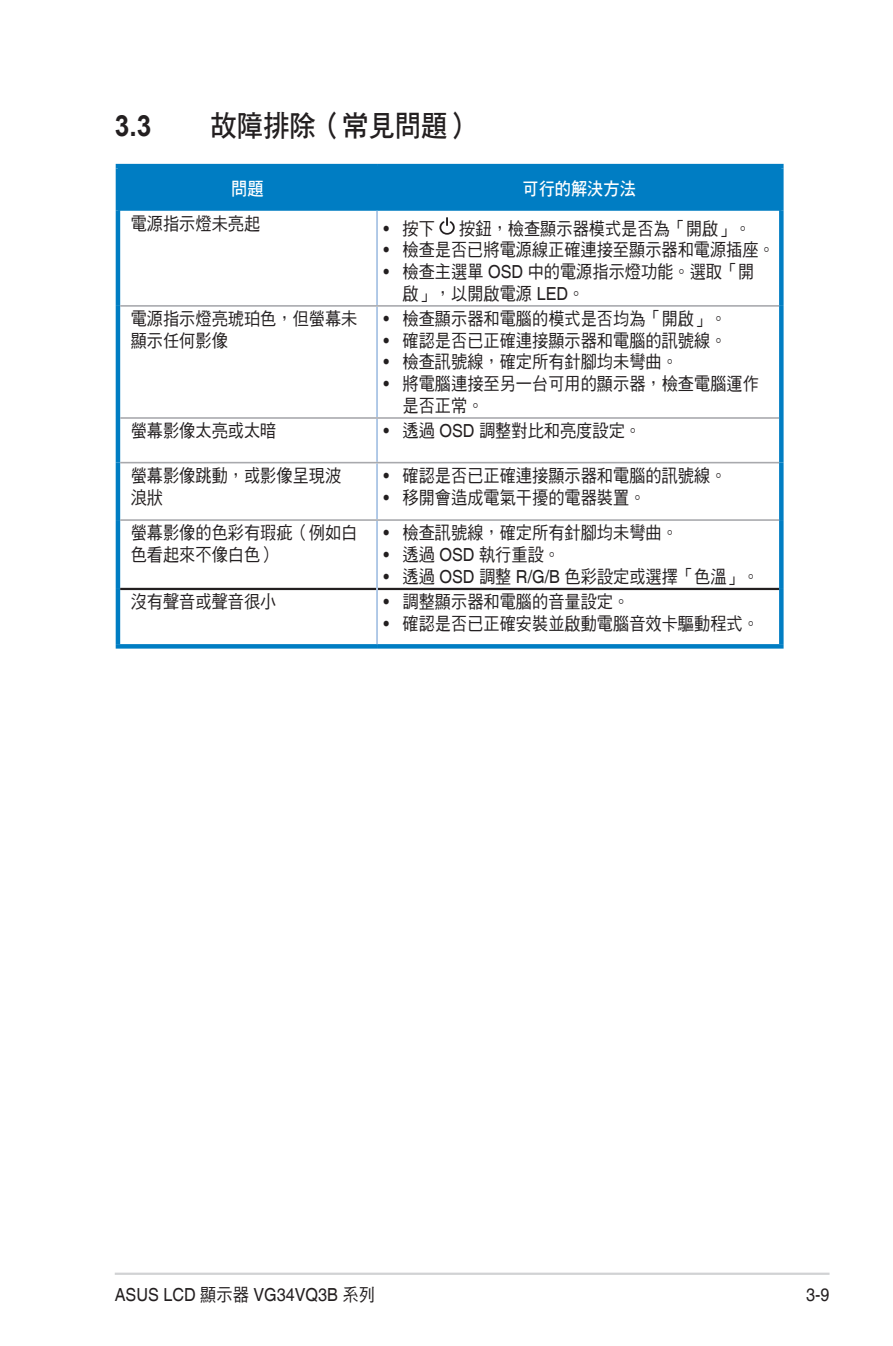
<style>
.page{position:relative;width:893px;height:1346px;background:#fff}
.page>*{position:absolute;margin:0;border:0;box-sizing:border-box;transform-origin:0 0}
.Heading_1{font:29.25px "DF Hei Std W7";color:#231f20;scale:.9 1}
.Heading_1-2{font:700 29.25px "Arial";color:#231f20;scale:.9 1}
.Table_Text_-new{font:18px/21.6px "DF Hei Std W5";color:#231f20;scale:.9 1}
.t1{font:18px "Helvetica";color:#231f20;scale:.9 1}
.Table_Text_-new-2{font:18px "DF Hei Std W7";color:#fff;scale:.9 1}
.s1{font-family:"Helvetica"}
.s2{font-family:"DF Hei Std W5"}
</style>
<div class="page">
<hr style="left:115px;top:1272px;width:714px;height:3px;background:#d1d2d4">
<div style="left:120px;top:168px;width:659px;height:43px;background:#007dc3"></div>
<hr style="left:116px;top:211px;width:4px;height:95px;background:#007dc3">
<div style="left:779px;top:211px;width:5px;height:95px;background:#007dc3"></div>
<hr style="left:116px;top:306px;width:4px;height:112px;background:#007dc3">
<div style="left:779px;top:306px;width:5px;height:112px;background:#007dc3"></div>
<hr style="left:116px;top:418px;width:4px;height:45px;background:#007dc3">
<div style="left:779px;top:418px;width:5px;height:45px;background:#007dc3"></div>
<hr style="left:116px;top:463px;width:4px;height:57px;background:#007dc3">
<div style="left:779px;top:463px;width:5px;height:57px;background:#007dc3"></div>
<hr style="left:116px;top:520px;width:4px;height:69px;background:#007dc3">
<div style="left:779px;top:520px;width:5px;height:69px;background:#007dc3"></div>
<hr style="left:116px;top:589px;width:4px;height:55px;background:#007dc3">
<div style="left:779px;top:589px;width:5px;height:55px;background:#007dc3"></div>
<svg style="left:116px;top:644px;width:261px;height:4px"></svg>
<svg style="left:377px;top:644px;width:407px;height:4px;background:#0780c4"></svg>
<hr style="left:120px;top:588px;width:256px;height:2px;background:#231f20">
<hr style="left:378px;top:588px;width:401px;height:2px;background:#231f20">
<hr style="left:116px;top:164px;width:261px;height:4px;background:#007dc3">
<hr style="left:116px;top:168px;width:4px;height:43px;background:#007dc3">
<hr style="left:377px;top:164px;width:407px;height:4px;background:#007dc3">
<div style="left:779px;top:168px;width:5px;height:43px;background:#007dc3"></div>
<hr style="left:376px;top:211px;width:2px;height:94px;background:#9fbde2">
<hr style="left:120px;top:305px;width:257px;height:2px;background:#a8a9ad">
<hr style="left:376px;top:307px;width:2px;height:110px;background:#9fbde2">
<hr style="left:377px;top:305px;width:402px;height:2px;background:#a8a9ad">
<hr style="left:120px;top:417px;width:257px;height:2px;background:#a8a9ad">
<hr style="left:376px;top:419px;width:2px;height:43px;background:#9fbde2">
<hr style="left:377px;top:417px;width:402px;height:2px;background:#a8a9ad">
<hr style="left:120px;top:462px;width:257px;height:1px;background:#a8a9ad">
<hr style="left:376px;top:463px;width:2px;height:56px;background:#9fbde2">
<hr style="left:377px;top:462px;width:402px;height:1px;background:#a8a9ad">
<hr style="left:120px;top:519px;width:257px;height:2px;background:#a8a9ad">
<hr style="left:376px;top:521px;width:2px;height:68px;background:#9fbde2">
<hr style="left:377px;top:519px;width:402px;height:2px;background:#a8a9ad">
<hr style="left:376px;top:589px;width:2px;height:55px;background:#9fbde2">
<svg style="left:439px;top:217px;width:16px;height:18px"></svg>
<p class="Heading_1-2" style="left:115px;top:106px;width:42px">3.3</p>
<p class="Heading_1" style="left:210px;top:109px;width:294px">故障排除（常見問題）</p>
<p class="Table_Text_-new-2" style="left:231px;top:179px;width:38px">問題</p>
<p class="Table_Text_-new-2" style="left:522px;top:179px;width:128px">可行的解決方法</p>
<p class="Table_Text_-new" style="left:131px;top:212px;width:145px">電源指示燈未亮起</p>
<p class="Table_Text_-new" style="left:383px;top:217px;width:59px"><span class="s1">•</span> 按下</p>
<p class="Table_Text_-new" style="left:459px;top:217px;width:326px">按鈕，檢查顯示器模式是否為「開啟」。</p>
<p class="Table_Text_-new" style="left:383px;top:239px;width:436px"><span class="s1">•</span> 檢查是否已將電源線正確連接至顯示器和電源插座。</p>
<p class="Table_Text_-new" style="left:403px;top:260px;width:393px;text-indent:-19px"><span class="s1">•</span> 檢查主選單 <span class="s1">OSD</span> 中的電源指示燈功能。選取「開啟」，以開啟電源 <span class="s1">LED</span>。</p>
<p class="Table_Text_-new" style="left:131px;top:308px;width:253px">電源指示燈亮琥珀色，但螢幕未顯示任何影像</p>
<p class="Table_Text_-new" style="left:383px;top:308px;width:383px"><span class="s1">•</span> 檢查顯示器和電腦的模式是否均為「開啟」。</p>
<p class="Table_Text_-new" style="left:383px;top:329px;width:383px"><span class="s1">•</span> 確認是否已正確連接顯示器和電腦的訊號線。</p>
<p class="Table_Text_-new" style="left:383px;top:351px;width:329px"><span class="s1">•</span> 檢查訊號線，確定所有針腳均未彎曲。</p>
<p class="Table_Text_-new" style="left:403px;top:372px;width:397px;text-indent:-19px"><span class="s1">•</span> 將電腦連接至另一台可用的顯示器，檢查電腦運作是否正常。</p>
<p class="Table_Text_-new" style="left:131px;top:420px;width:163px">螢幕影像太亮或太暗</p>
<p class="Table_Text_-new" style="left:383px;top:420px;width:288px"><span class="s1">•</span> 透過 <span class="s1">OSD</span> 調整對比和亮度設定。</p>
<p class="Table_Text_-new" style="left:131px;top:464px;width:236px">螢幕影像跳動，或影像呈現波浪狀</p>
<p class="Table_Text_-new" style="left:383px;top:464px;width:383px"><span class="s1">•</span> 確認是否已正確連接顯示器和電腦的訊號線。</p>
<p class="Table_Text_-new" style="left:383px;top:486px;width:293px"><span class="s1">•</span> 移開會造成電氣干擾的電器裝置。</p>
<p class="Table_Text_-new" style="left:131px;top:522px;width:253px">螢幕影像的色彩有瑕疵（例如白色看起來不像白色）</p>
<p class="Table_Text_-new" style="left:383px;top:522px;width:329px"><span class="s1">•</span> 檢查訊號線，確定所有針腳均未彎曲。</p>
<p class="Table_Text_-new" style="left:383px;top:543px;width:198px"><span class="s1">•</span> 透過 <span class="s1">OSD</span> 執行重設。</p>
<p class="Table_Text_-new" style="left:383px;top:565px;width:419px"><span class="s1">•</span> 透過 <span class="s1">OSD</span> 調整 <span class="s1">R/G/B</span> 色彩設定或選擇「色溫」。</p>
<p class="Table_Text_-new" style="left:131px;top:591px;width:163px">沒有聲音或聲音很小</p>
<p class="Table_Text_-new" style="left:383px;top:591px;width:275px"><span class="s1">•</span> 調整顯示器和電腦的音量設定。</p>
<p class="Table_Text_-new" style="left:383px;top:612px;width:419px"><span class="s1">•</span> 確認是否已正確安裝並啟動電腦音效卡驅動程式。</p>
<p class="t1" style="left:115px;top:1284px;width:291px">ASUS LCD <span class="s2">顯示器</span> VG34VQ3B <span class="s2">系列</span></p>
<p class="t1" style="left:806px;top:1284px;width:28px">3-9</p>
</div>
